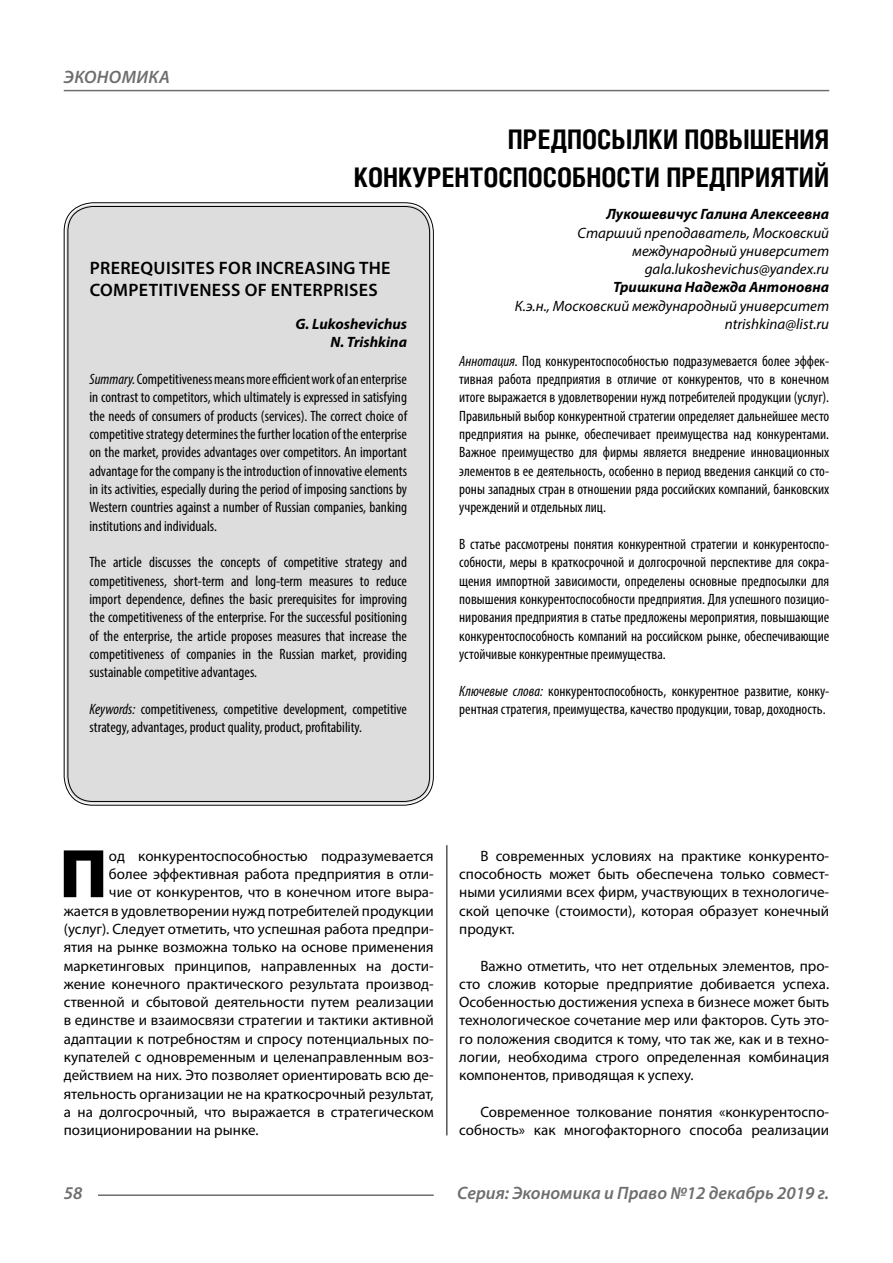
<style>
.page{position:relative;width:893px;height:1263px;background:#fff}
.page>*{position:absolute;margin:0;border:0;box-sizing:border-box;transform-origin:0 0}
.Bukvica{font:900 69.3px "Myriad Pro";color:#000}
.Header{font:700 27px/37.5px "Helios Cond C";color:#000;text-align:right}
.Header-eng{font:600 18px/21.6px "Myriad Pro";letter-spacing:.02em;color:#000}
.t1{font:italic 600 18px "Myriad Pro";color:#6e6e6e}
.Annotation-rus{font:condensed 15px/18.3px "Myriad Pro";color:#000;text-align:justify}
.Annotation-eng{font:condensed 15px/18.3px "Myriad Pro";color:#000;text-align:justify}
.Bukvica-2{font:15px "Myriad Pro";color:#000}
.Normal{font:15px/18.3px "Myriad Pro";color:#000;text-align:justify}
.Author-doc{font:italic 15px/18.3px "Myriad Pro";color:#000;text-align:right}
.Author{font:italic 700 15px "Myriad Pro";color:#000}
.Author-email{font:italic 15px "Myriad Pro";color:#000}
.Author-eng{font:italic 700 15px "Myriad Pro";color:#000}
.s1{font-style:italic}
</style>
<div class="page">
<hr style="left:446px;top:128px;width:1px;height:1007px;background:#000">
<div style="left:43px;top:0;width:786px;height:845px;background:#fff"></div>
<div style="left:66px;top:205px;width:365px;height:598px;background:#ddd;border-radius:27px"></div>
<hr style="left:98px;top:1194px;width:336px;height:2px;background:#6e6e6e">
<hr style="left:64px;top:90px;width:765px;height:1px;background:#6e6e6e">
<p class="t1" style="left:64px;top:66px;width:24px">Экономика</p>
<p class="Header" style="left:354px;top:120px;width:477px">ПРЕДПОСЫЛКИ ПОВЫШЕНИЯ<br>КОНКУРЕНТОСПОСОБНОСТИ ПРЕДПРИЯТИЙ</p>
<p class="Author" style="left:606px;top:204px;width:224px">Лукошевичус Галина Алексеевна</p>
<p class="Author-doc" style="left:578px;top:223px;width:253px">Старший преподаватель, Московский международный университет</p>
<p class="Author-email" style="left:645px;top:260px;width:186px">gala.lukoshevichus@yandex.ru</p>
<p class="Author" style="left:613px;top:278px;width:217px">Тришкина Надежда Антоновна</p>
<p class="Author-doc" style="left:515px;top:296px;width:316px">К.э.н., Московский международный университет</p>
<p class="Author-email" style="left:725px;top:315px;width:106px">ntrishkina@list.ru</p>
<p class="Annotation-rus" style="left:459px;top:351px;width:371px"><span class="s1">Аннотация.</span> Под конкурентоспособностью подразумевается более эффек&shy;тивная работа предприятия в отличие от конкурентов, что в конечном итоге выражается в удовлетворении нужд потребителей продукции (услуг).<br>Правильный выбор конкурентной стратегии определяет дальнейшее место предприятия на рынке, обеспечивает преимущества над конкурентами.<br>Важное преимущество для фирмы является внедрение инновационных элементов в ее деятельность, особенно в период введения санкций со сто&shy;роны западных стран в отношении ряда российских компаний, банковских учреждений и отдельных лиц.</p>
<p class="Annotation-rus" style="left:459px;top:535px;width:371px">В статье рассмотрены понятия конкурентной стратегии и конкурентоспо&shy;собности, меры в краткосрочной и долгосрочной перспективе для сокра&shy;щения импортной зависимости, определены основные предпосылки для повышения конкурентоспособности предприятия. Для успешного позицио&shy;нирования предприятия в статье предложены мероприятия, повышающие конкурентоспособность компаний на российском рынке, обеспечивающие устойчивые конкурентные преимущества.</p>
<p class="Annotation-rus" style="left:459px;top:681px;width:371px"><span class="s1">Ключевые слова:</span> конкурентоспособность, конкурентное развитие, конку&shy;рентная стратегия, преимущества, качество продукции, товар, доходность.</p>
<p class="Header-eng" style="left:90px;top:257px;width:302px">PREREQUISITES FOR INCREASING THE<br>COMPETITIVENESS OF ENTERPRISES</p>
<p class="Author-eng" style="left:295px;top:314px;width:113px">G. Lukoshevichus</p>
<p class="Author-eng" style="left:330px;top:333px;width:78px">N. Trishkina</p>
<p class="Annotation-eng" style="left:90px;top:370px;width:319px"><span class="s1">Summary.</span> Competitiveness means more efficient work of an enterprise in contrast to competitors, which ultimately is expressed in satisfying the needs of consumers of products (services). The correct choice of competitive strategy determines the further location of the enterprise on the market, provides advantages over competitors. An important advantage for the company is the introduction of innovative elements in its activities, especially during the period of imposing sanctions by Western countries against a number of Russian companies, banking institutions and individuals.</p>
<p class="Annotation-eng" style="left:90px;top:553px;width:319px">The article discusses the concepts of competitive strategy and competitiveness, short-term and long-term measures to reduce import dependence, defines the basic prerequisites for improving the competitiveness of the enterprise. For the successful positioning of the enterprise, the article proposes measures that increase the competitiveness of companies in the Russian market, providing sustainable competitive advantages.</p>
<p class="Annotation-eng" style="left:90px;top:700px;width:319px"><span class="s1">Keywords:</span> competitiveness, competitive development, competitive strategy, advantages, product quality, product, profitability.</p>
<p class="Bukvica" style="left:59px;top:827px;width:50px">П</p>
<p class="Bukvica-2" style="left:109px;top:846px;width:326px">од конкурентоспособностью подразумевается</p>
<p class="Bukvica-2" style="left:109px;top:864px;width:326px">более эффективная работа предприятия в отли-</p>
<p class="Bukvica-2" style="left:109px;top:883px;width:326px">чие от конкурентов, что в конечном итоге выра-</p>
<p class="Bukvica-2" style="left:64px;top:901px;width:371px">жается в удовлетворении нужд потребителей продукции</p>
<p class="Bukvica-2" style="left:64px;top:919px;width:371px">(услуг). Следует отметить, что успешная работа предпри-</p>
<p class="Bukvica-2" style="left:64px;top:938px;width:371px">ятия на рынке возможна только на основе применения</p>
<p class="Bukvica-2" style="left:64px;top:956px;width:371px">маркетинговых принципов, направленных на дости-</p>
<p class="Bukvica-2" style="left:64px;top:974px;width:371px">жение конечного практического результата производ-</p>
<p class="Bukvica-2" style="left:64px;top:993px;width:371px">ственной и сбытовой деятельности путем реализации</p>
<p class="Bukvica-2" style="left:64px;top:1011px;width:371px">в единстве и взаимосвязи стратегии и тактики активной</p>
<p class="Bukvica-2" style="left:64px;top:1029px;width:371px">адаптации к потребностям и спросу потенциальных по-</p>
<p class="Bukvica-2" style="left:64px;top:1048px;width:371px">купателей с одновременным и целенаправленным воз-</p>
<p class="Bukvica-2" style="left:64px;top:1066px;width:371px">действием на них. Это позволяет ориентировать всю де-</p>
<p class="Bukvica-2" style="left:64px;top:1084px;width:371px">ятельность организации не на краткосрочный результат,</p>
<p class="Bukvica-2" style="left:64px;top:1103px;width:371px">а на долгосрочный, что выражается в стратегическом</p>
<p class="Bukvica-2" style="left:64px;top:1121px;width:196px">позиционировании на рынке.</p>
<p class="Normal" style="left:459px;top:846px;width:371px;text-indent:21px">В современных условиях на практике конкуренто&shy;способность может быть обеспечена только совмест&shy;ными усилиями всех фирм, участвующих в технологиче&shy;ской цепочке (стоимости), которая образует конечный продукт.</p>
<p class="Normal" style="left:459px;top:956px;width:371px;text-indent:21px">Важно отметить, что нет отдельных элементов, про&shy;сто сложив которые предприятие добивается успеха.<br>Особенностью достижения успеха в бизнесе может быть технологическое сочетание мер или факторов. Суть это&shy;го положения сводится к тому, что так же, как и в техно&shy;логии, необходима строго определенная комбинация компонентов, приводящая к успеху.</p>
<p class="Normal" style="left:459px;top:1103px;width:371px;text-align:right">Современное толкование понятия «конкурентоспо&shy;собность» как многофакторного способа реализации</p>
<p class="t1" style="left:64px;top:1182px;width:20px">58</p>
<p class="t1" style="left:457px;top:1182px;width:373px">Серия: Экономика и Право №12 декабрь 2019 г.</p>
</div>
